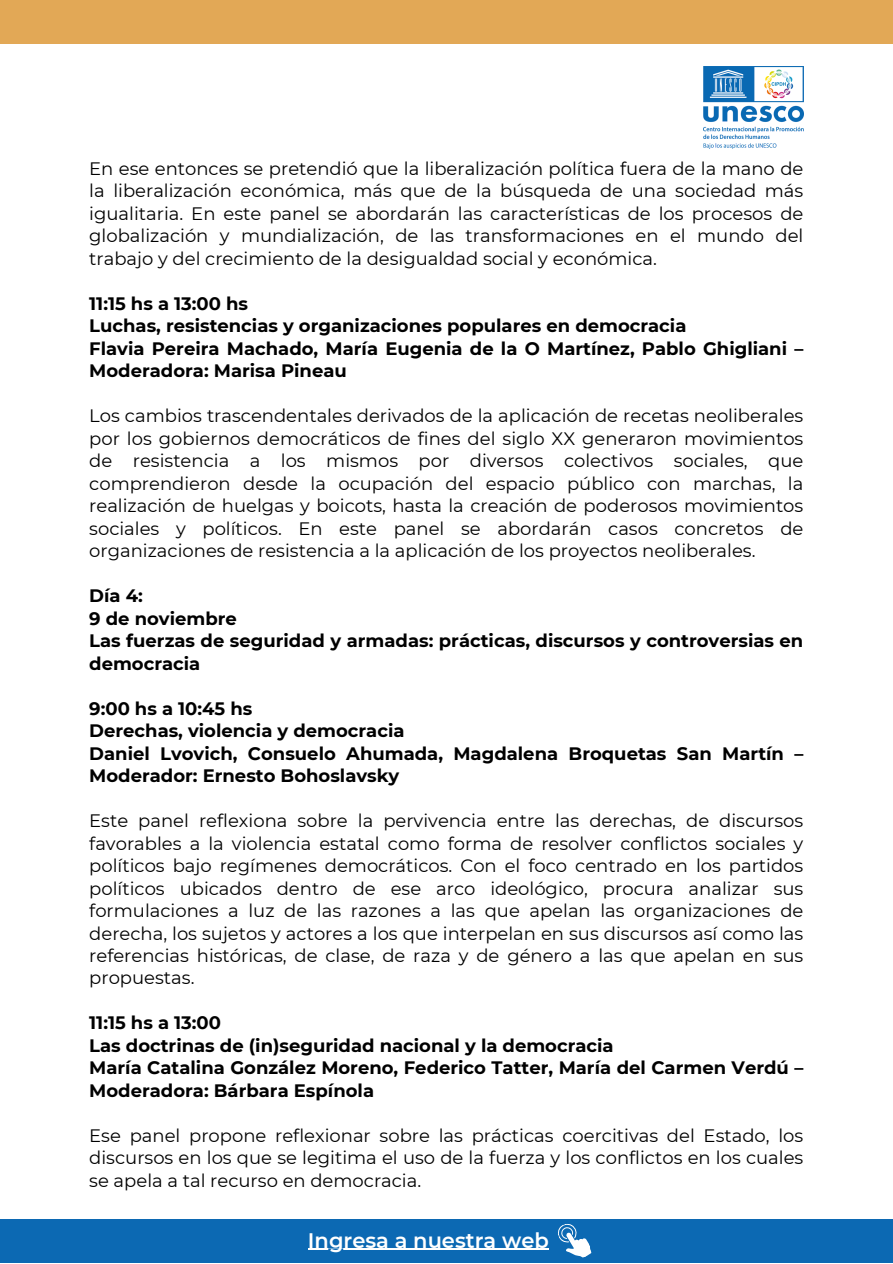
<style>
.page{position:relative;width:893px;height:1264px;background:#fff}
.page>*{position:absolute;margin:0;border:0;box-sizing:border-box;transform-origin:0 0}
.t1{font:600 21px "Montserrat";color:#fff}
.t2{font:18px/22.5px "Montserrat";color:#000;text-align:justify}
.t3{font:700 18px/22.5px "Montserrat";color:#000}
</style>
<div class="page">
<img style="left:703px;top:67px;width:100px;height:82px">
<div style="left:0;top:1218px;width:892px;height:44px;background:#0c69b3"></div>
<div style="left:0;top:0;width:892px;height:44px;background:#e2a856"></div>
<hr style="left:308px;top:1248px;width:240px;height:1px;background:#fff">
<svg style="left:558px;top:1224px;width:34px;height:34px"></svg>
<p class="t2" style="left:89px;top:157px;width:715px">En ese entonces se pretendió que la liberalización política fuera de la mano de la liberalización económica, más que de la búsqueda de una sociedad más igualitaria. En este panel se abordarán las características de los procesos de globalización y mundialización, de las transformaciones en el mundo del trabajo y del crecimiento de la desigualdad social y económica.</p>
<p class="t3" style="left:89px;top:292px;width:160px">11:15 hs a 13:00 hs</p>
<p class="t3" style="left:89px;top:314px;width:598px">Luchas, resistencias y organizaciones populares en democracia</p>
<p class="t3" style="left:89px;top:337px;width:715px">Flavia Pereira Machado, María Eugenia de la O Martínez, Pablo Ghigliani –<br>Moderadora: Marisa Pineau</p>
<p class="t2" style="left:89px;top:404px;width:715px">Los cambios trascendentales derivados de la aplicación de recetas neoliberales por los gobiernos democráticos de fines del siglo XX generaron movimientos de resistencia a los mismos por diversos colectivos sociales, que comprendieron desde la ocupación del espacio público con marchas, la realización de huelgas y boicots, hasta la creación de poderosos movimientos sociales y políticos. En este panel se abordarán casos concretos de organizaciones de resistencia a la aplicación de los proyectos neoliberales.</p>
<p class="t3" style="left:89px;top:584px;width:55px">Día 4:</p>
<p class="t3" style="left:89px;top:607px;width:149px">9 de noviembre</p>
<p class="t3" style="left:89px;top:629px;width:715px">Las fuerzas de seguridad y armadas: prácticas, discursos y controversias en democracia</p>
<p class="t3" style="left:89px;top:697px;width:165px">9:00 hs a 10:45 hs</p>
<p class="t3" style="left:89px;top:719px;width:317px">Derechas, violencia y democracia</p>
<p class="t3" style="left:89px;top:742px;width:715px">Daniel Lvovich, Consuelo Ahumada, Magdalena Broquetas San Martín –<br>Moderador: Ernesto Bohoslavsky</p>
<p class="t2" style="left:89px;top:809px;width:715px">Este panel reflexiona sobre la pervivencia entre las derechas, de discursos favorables a la violencia estatal como forma de resolver conflictos sociales y políticos bajo regímenes democráticos. Con el foco centrado en los partidos políticos ubicados dentro de ese arco ideológico, procura analizar sus formulaciones a luz de las razones a las que apelan las organizaciones de derecha, los sujetos y actores a los que interpelan en sus discursos así como las referencias históricas, de clase, de raza y de género a las que apelan en sus propuestas.</p>
<p class="t3" style="left:89px;top:1011px;width:133px">11:15 hs a 13:00</p>
<p class="t3" style="left:89px;top:1034px;width:526px">Las doctrinas de (in)seguridad nacional y la democracia</p>
<p class="t3" style="left:89px;top:1056px;width:715px">María Catalina González Moreno, Federico Tatter, María del Carmen Verdú –<br>Moderadora: Bárbara Espínola</p>
<p class="t2" style="left:89px;top:1124px;width:715px">Ese panel propone reflexionar sobre las prácticas coercitivas del Estado, los discursos en los que se legitima el uso de la fuerza y los conflictos en los cuales se apela a tal recurso en democracia.</p>
<p class="t1" style="left:308px;top:1227px;width:242px">Ingresa a nuestra web</p>
</div>
